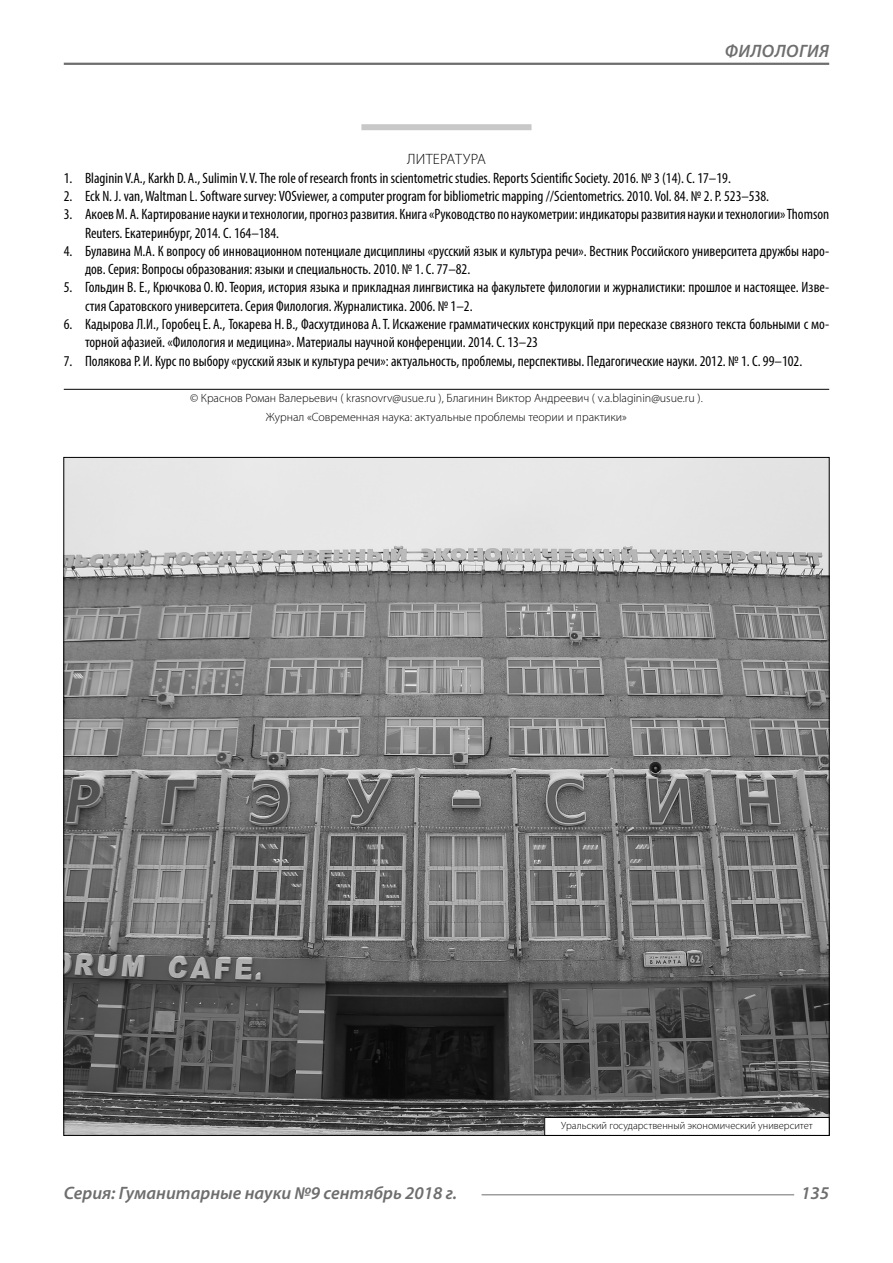
<style>
.page{position:relative;width:893px;height:1263px;background:#fff}
.page>*{position:absolute;margin:0;border:0;box-sizing:border-box;transform-origin:0 0}
.t1{font:italic 600 18px "Myriad Pro";color:#6e6e6e}
.t2{font:condensed 15px/18.3px "Myriad Pro";color:#000}
.Literature{font:300 15px "Myriad Pro";letter-spacing:.02em;color:#000}
.Copy{font:300 12px/18.3px "Myriad Pro";color:#000;text-align:center}
.Author-doc{font:300 10.5px "Myriad Pro";color:#000}
</style>
<div class="page">
<hr style="left:64px;top:63px;width:765px;height:2px;background:#6e6e6e">
<hr style="left:482px;top:1194px;width:312px;height:1px;background:#6e6e6e">
<div style="left:361px;top:124px;width:170px;height:6px;background:#c8c8c8"></div>
<hr style="left:64px;top:389px;width:765px;height:1px;background:#000">
<img style="left:65px;top:459px;width:763px;height:675px">
<div style="left:545px;top:1117px;width:284px;height:18px;background:#fff"></div>
<div style="left:544px;top:1117px;width:286px;height:19px;border:1px solid #000"></div>
<p class="t1" style="left:725px;top:39px;width:106px">ФИЛОЛОГИЯ</p>
<p class="Literature" style="left:407px;top:150px;width:80px">ЛИТЕРАТУРА</p>
<p class="t2" style="left:64px;top:168px;width:669px">1. Blaginin V.A., Karkh D. A., Sulimin V.V.The role of research fronts in scientometric studies. Reports Scientific Society. 2016. № 3 (14). С. 17–19.</p>
<p class="t2" style="left:64px;top:187px;width:707px">2. Eck N. J. van, Waltman L. Software survey: VOSviewer, a computer program for bibliometric mapping //Scientometrics. 2010. Vol. 84. № 2. P. 523–538.</p>
<p class="t2" style="left:85px;top:205px;width:746px;text-indent:-21px">3. Акоев М. А. Картирование науки и технологии, прогноз развития. Книга «Руководство по наукометрии: индикаторы развития науки и технологии» Thomson<br>Reuters. Екатеринбург, 2014. С. 164–184.</p>
<p class="t2" style="left:85px;top:242px;width:746px;text-indent:-21px">4. Булавина М.А. К вопросу об инновационном потенциале дисциплины «русский язык и культура речи». Вестник Российского университета дружбы наро&shy;дов. Серия: Вопросы образования: языки и специальность. 2010. № 1. С. 77–82.</p>
<p class="t2" style="left:85px;top:278px;width:746px;text-indent:-21px">5. Гольдин В. Е., Крючкова О.Ю. Теория, история языка и прикладная лингвистика на факультете филологии и журналистики: прошлое и настоящее. Изве&shy;стия Саратовского университета. Серия Филология. Журналистика. 2006. № 1–2.</p>
<p class="t2" style="left:85px;top:315px;width:746px;text-indent:-21px">6. Кадырова Л.И., Горобец Е. А., Токарева Н. В., Фасхутдинова А.Т. Искажение грамматических конструкций при пересказе связного текста больными с мо&shy;торной афазией. «Филология и медицина». Материалы научной конференции. 2014. С. 13–23</p>
<p class="t2" style="left:64px;top:351px;width:740px">7. Полякова Р. И. Курс по выбору «русский язык и культура речи»: актуальность, проблемы, перспективы. Педагогические науки. 2012. № 1. С. 99–102.</p>
<p class="Copy" style="left:190px;top:389px;width:514px">© Краснов Роман Валерьевич ( krasnovrv@usue.ru ), Благинин Виктор Андреевич ( v.a.blaginin@usue.ru ).<br>Журнал «Современная наука: актуальные проблемы теории и практики»</p>
<p class="Author-doc" style="left:561px;top:1119px;width:253px">Уральский государственный экономический университет</p>
<p class="t1" style="left:64px;top:1182px;width:395px">Серия: Гуманитарные науки №9 сентябрь 2018 г.</p>
<p class="t1" style="left:801px;top:1182px;width:30px">135</p>
</div>
